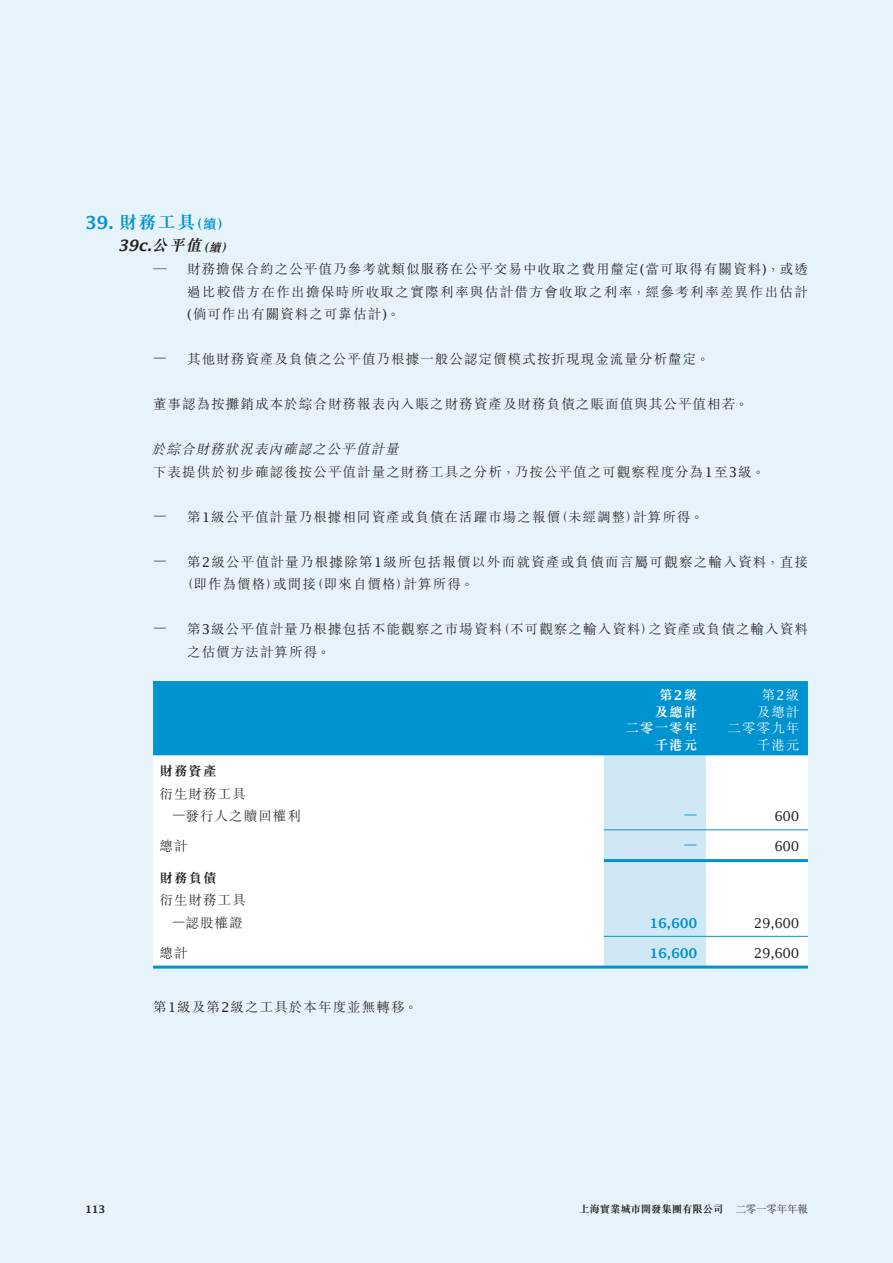
<style>
.page{position:relative;width:893px;height:1263px;background:#e6f3fa}
.page>*{position:absolute;margin:0;border:0;box-sizing:border-box;transform-origin:0 0}
.t1{font:700 18px "M Sung HK";color:#0093d0}
.t2{font:italic 600 15.75px "Lucida Fax";color:#231f20}
.t3{font:italic 700 15.75px "M Sung HK";color:#231f20}
.t4{font:300 13.5px/22.5px "M Sung HK";letter-spacing:.08em;color:#231f20}
.t5{font:300 13.5px/22.5px "M Sung HK";letter-spacing:.105em;color:#231f20}
.t6{font:13.5px "Lucida Fax";letter-spacing:-.02em;color:#231f20}
.t7{font:700 13.5px/16.5px "M Sung HK";letter-spacing:.08em;color:#fff;text-align:right}
.t8{font:300 13.5px/16.5px "M Sung HK";letter-spacing:.08em;color:#fff;text-align:right}
.t9{font:600 13.5px "Lucida Fax";letter-spacing:-.02em;color:#0093d0}
.t10{font:700 13.5px "M Sung HK";letter-spacing:.08em;color:#231f20}
.t11{font:700 13.5px "M Sung HK";color:#0093d0}
.t12{font:italic 700 12px "M Sung HK";color:#231f20}
.t13{font:700 10.5px "M Sung HK";letter-spacing:-.02em;color:#231f20}
.t14{font:300 10.5px "M Sung HK";letter-spacing:-.02em;color:#231f20}
.t15{font:600 10.5px "Lucida Fax";color:#231f20}
.s1{font-family:"Lucida Fax";font-weight:600}
.s2{font-family:"Lucida Fax";font-weight:400}
.s3{font-style:italic}
</style>
<div class="page">
<div style="left:153px;top:681px;width:655px;height:74px;background:#0093d0"></div>
<div style="left:153px;top:755px;width:655px;height:210px;background:#fff"></div>
<div style="left:604px;top:755px;width:102px;height:210px;background:#d0e8f6"></div>
<hr style="left:604px;top:829px;width:204px;height:1px;background:#0093d0">
<hr style="left:604px;top:859px;width:204px;height:3px;background:#0093d0">
<hr style="left:604px;top:936px;width:204px;height:1px;background:#0093d0">
<hr style="left:153px;top:965px;width:655px;height:3px;background:#0093d0">
<h1 class="t1" style="left:85px;top:213px;width:112px"><span class="s1">39.</span> 財務工具</h1>
<p class="t11" style="left:190px;top:217px;width:41px">（續(</p>
<p class="t3" style="left:152px;top:238px;width:55px">公平值</p>
<p class="t2" style="left:118px;top:236px;width:26px">39</p>
<p class="t12" style="left:197px;top:241px;width:16px">（</p>
<p class="t12" style="left:221px;top:241px;width:16px">(</p>
<p class="t12" style="left:209px;top:241px;width:16px">續</p>
<p class="t2" style="left:138px;top:236px;width:19px">.c</p>
<p class="t4" style="left:153px;top:257px;width:15px">─</p>
<p class="t4" style="left:187px;top:257px;width:622px">財務擔保合約之公平值乃參考就類似服務在公平交易中收取之費用釐定<span class="s2">(</span>當可取得有關資料，<span class="s2">)</span> 或透</p>
<p class="t5" style="left:187px;top:280px;width:622px">過比較借方在作出擔保時所收取之實際利率與估計借方會收取之利率，經參考利率差異作出估計<span class="s2">(</span>倘可作出有關資料之可靠估計。<span class="s2">(</span></p>
<p class="t4" style="left:187px;top:347px;width:524px">其他財務資產及負債之公平值乃根據一般公認定價模式按折現現金流量分析釐定。</p>
<p class="t6" style="left:153px;top:349px;width:15px">—</p>
<p class="t4" style="left:153px;top:392px;width:597px">董事認為按攤銷成本於綜合財務報表內入賬之財務資產及財務負債之賬面值與其公平值相若。</p>
<p class="t4" style="left:152px;top:437px;width:614px"><span class="s3">於綜合財務狀況表內確認之公平值計量<br></span>下表提供於初步確認後按公平值計量之財務工具之分析，乃按公平值之可觀察程度分為<span class="s2">1</span>至<span class="s2">3</span>級。</p>
<p class="t4" style="left:633px;top:505px;width:72px">計算所得。</p>
<p class="t4" style="left:187px;top:505px;width:375px">第<span class="s2">1</span>級公平值計量乃根據相同資產或負債在活躍市場之報價</p>
<p class="t4" style="left:555px;top:505px;width:85px">（未經調整）</p>
<p class="t6" style="left:153px;top:507px;width:15px">—</p>
<p class="t6" style="left:153px;top:552px;width:15px">—</p>
<p class="t6" style="left:153px;top:619px;width:15px">—</p>
<p class="t4" style="left:187px;top:550px;width:622px">第<span class="s2">2</span>級公平值計量乃根據除第<span class="s2">1</span>級所包括報價以外而就資產或負債而言屬可觀察之輸入資料，直接</p>
<p class="t4" style="left:180px;top:572px;width:100px">（即作為價格）</p>
<p class="t4" style="left:311px;top:572px;width:100px">（即來自價格）</p>
<p class="t4" style="left:404px;top:572px;width:72px">計算所得。</p>
<p class="t4" style="left:273px;top:572px;width:44px">或間接</p>
<p class="t4" style="left:187px;top:617px;width:317px">第<span class="s2">3</span>級公平值計量乃根據包括不能觀察之市場資料</p>
<p class="t4" style="left:497px;top:617px;width:158px">（不可觀察之輸入資料）</p>
<p class="t4" style="left:648px;top:617px;width:161px">之資產或負債之輸入資料</p>
<p class="t4" style="left:187px;top:640px;width:145px">之估價方法計算所得。</p>
<p class="t7" style="left:626px;top:687px;width:73px">第<span class="s1">2</span>級<br>及總計<br>二零一零年</p>
<p class="t8" style="left:728px;top:686px;width:73px">第<span class="s2">2</span>級<br>及總計<br>二零零九年千港元</p>
<p class="t7" style="left:655px;top:736px;width:44px">千港元</p>
<p class="t10" style="left:159px;top:765px;width:59px">財務資產</p>
<p class="t4" style="left:159px;top:782px;width:88px">衍生財務工具</p>
<p class="t4" style="left:185px;top:804px;width:117px">發行人之贖回權利</p>
<p class="t6" style="left:172px;top:806px;width:15px">—</p>
<p class="t4" style="left:159px;top:834px;width:30px">總計</p>
<p class="t10" style="left:159px;top:871px;width:59px">財務負債</p>
<p class="t4" style="left:159px;top:888px;width:88px">衍生財務工具</p>
<p class="t4" style="left:185px;top:911px;width:59px">認股權證</p>
<p class="t6" style="left:172px;top:913px;width:15px">—</p>
<p class="t4" style="left:159px;top:940px;width:30px">總計</p>
<p class="t4" style="left:153px;top:995px;width:266px">第<span class="s2">1</span>級及第<span class="s2">2</span>級之工具於本年度並無轉移。</p>
<p class="t15" style="left:85px;top:1202px;width:22px">113</p>
<p class="t9" style="left:684px;top:806px;width:15px">—</p>
<p class="t6" style="left:774px;top:808px;width:27px">600</p>
<p class="t9" style="left:684px;top:836px;width:15px">—</p>
<p class="t6" style="left:774px;top:838px;width:27px">600</p>
<p class="t9" style="left:650px;top:915px;width:49px">16,600</p>
<p class="t6" style="left:754px;top:915px;width:47px">29,600</p>
<p class="t9" style="left:650px;top:944px;width:49px">16,600</p>
<p class="t6" style="left:754px;top:944px;width:47px">29,600</p>
<p class="t13" style="left:579px;top:1204px;width:146px">上海實業城市開發集團有限公司</p>
<p class="t14" style="left:736px;top:1201px;width:74px">二零一零年年報</p>
</div>
